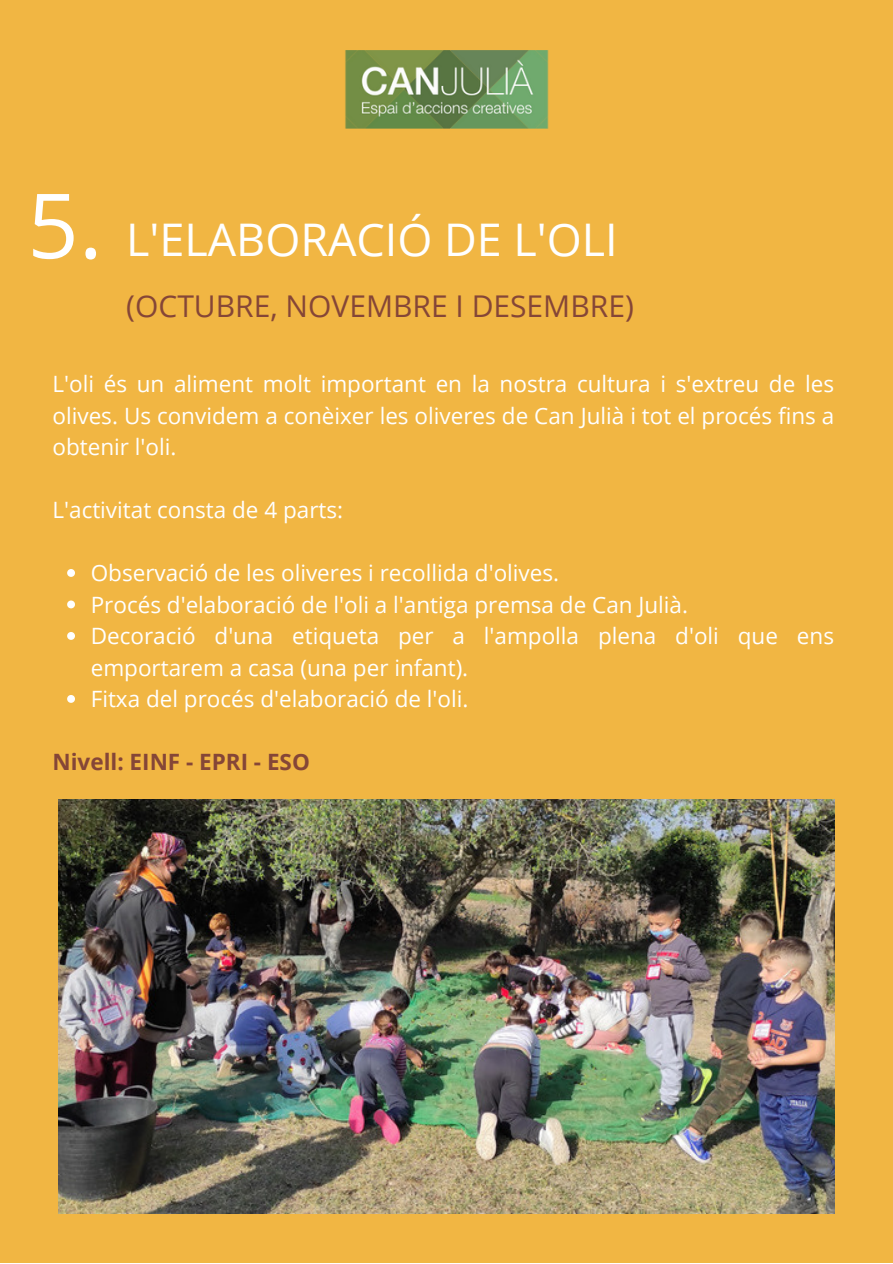
<style>
.page{position:relative;width:893px;height:1264px;background:#fff}
.page>*{position:absolute;margin:0;border:0;box-sizing:border-box;transform-origin:0 0}
.t1{font:89.85px "Open Sans";color:#fff}
.t2{font:45px "Open Sans";color:#fff}
.t3{font:30px "Open Sans";color:#854637}
.t4{font:22.5px/31.5px "Open Sans";color:#fff}
.t5{font:700 22.5px "Open Sans";color:#854637}
</style>
<div class="page">
<div style="left:0;top:0;width:892px;height:1262px;background:#f1b643"></div>
<img style="left:345px;top:50px;width:204px;height:79px">
<img style="left:58px;top:799px;width:776px;height:414px">
<svg style="left:67px;top:569px;width:8px;height:8px"></svg>
<svg style="left:67px;top:600px;width:8px;height:8px"></svg>
<svg style="left:67px;top:632px;width:8px;height:8px"></svg>
<svg style="left:67px;top:695px;width:8px;height:8px"></svg>
<p class="t1" style="left:27px;top:162px;width:77px">5.</p>
<p class="t2" style="left:126px;top:208px;width:493px">L'ELABORACIÓ DE L'OLI</p>
<p class="t3" style="left:126px;top:285px;width:509px">(OCTUBRE, NOVEMBRE I DESEMBRE)</p>
<p class="t4" style="left:52px;top:368px;width:783px;text-align:justify">L'oli és un aliment molt important en la nostra cultura i s'extreu de les olives. Us convidem a conèixer les oliveres de Can Julià i tot el procés fins a obtenir l'oli.</p>
<p class="t4" style="left:52px;top:494px;width:292px">L'activitat consta de 4 parts:</p>
<p class="t4" style="left:91px;top:557px;width:470px">Observació de les oliveres i recollida d'olives.</p>
<p class="t4" style="left:91px;top:588px;width:598px">Procés d'elaboració de l'oli a l'antiga premsa de Can Julià.</p>
<p class="t4" style="left:91px;top:620px;width:744px">Decoració d'una etiqueta per a l'ampolla plena d'oli que ens emportarem a casa (una per infant).</p>
<p class="t4" style="left:91px;top:683px;width:379px">Fitxa del procés d'elaboració de l'oli.</p>
<p class="t5" style="left:52px;top:746px;width:259px">Nivell: EINF - EPRI - ESO</p>
</div>
